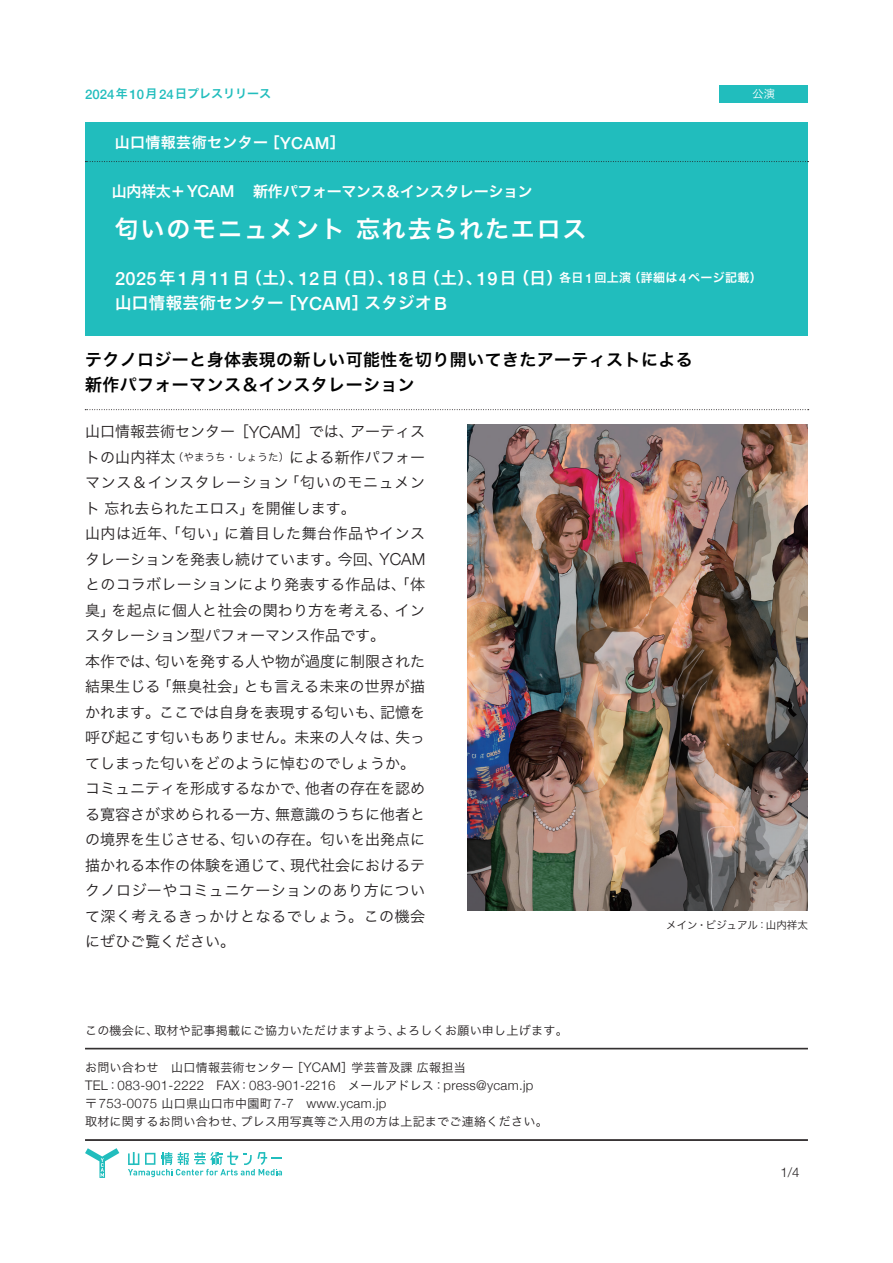
<style>
.page{position:relative;width:893px;height:1263px;background:#fff}
.page>*{position:absolute;margin:0;border:0;box-sizing:border-box;transform-origin:0 0}
.t1{font:24px "Hira Kaku Pro W6";letter-spacing:.075em;color:#fff}
.t2{font:16.95px/25.5px "Hira Kaku Pro W6";letter-spacing:.025em;color:#000}
.t3{font:16.5px/25.5px "Hira Kaku Pro W6";letter-spacing:.025em;color:#fff}
.t4{font:15px/25.5px "Hira Kaku Pro W3";color:#231f20}
.t5{font:15px "Hira Kaku Pro W6";letter-spacing:-.02em;color:#fff}
.t6{font:15px "Hira Kaku Pro W6";letter-spacing:.025em;color:#fff}
.t7{font:300 13.2px/18px "Helvetica Neue";letter-spacing:.025em;color:#231f20}
.t8{font:12px "Hira Kaku Pro W3";letter-spacing:.025em;color:#231f20}
.t9{font:12px "Hira Kaku Pro W6";color:#21bdbd}
.t10{font:11.25px "Hira Kaku Pro W3";color:#fff}
.t11{font:10.5px "Hira Kaku Pro W3";color:#231f20}
.s1{font-family:"Helvetica Neue";font-weight:500;font-size:13.2px}
.s2{font-family:"Helvetica Neue";font-weight:500;font-size:16.5px}
.s3{font-family:"Helvetica Neue";font-weight:500;font-size:18.15px}
.s4{font-size:12px}
.s5{font-family:"Helvetica Neue";font-weight:300;font-size:16.5px}
.s6{font-size:10.5px}
.s7{font-family:"Helvetica Neue";font-weight:300;font-size:13.2px}
.s8{font-family:"Hira Kaku Pro W3";font-weight:400;font-size:12px}
</style>
<div class="page">
<svg style="left:85px;top:1148px;width:34px;height:30px"></svg>
<svg style="left:128px;top:1152px;width:154px;height:25px"></svg>
<svg style="left:85px;top:409px;width:724px;height:1px"></svg>
<hr style="left:85px;top:1048px;width:723px;height:1px;background:#231f20">
<hr style="left:85px;top:1049px;width:723px;height:1px;background:#231f20">
<hr style="left:85px;top:1139px;width:723px;height:1px;background:#231f20">
<hr style="left:85px;top:1140px;width:723px;height:1px;background:#231f20">
<div style="left:85px;top:122px;width:723px;height:213px;background:#21bdbd"></div>
<svg style="left:85px;top:161px;width:723px;height:1px"></svg>
<div style="left:720px;top:85px;width:88px;height:17px;background:#21bdbd"></div>
<img style="left:468px;top:425px;width:340px;height:485px">
<p class="t9" style="left:85px;top:83px;width:188px"><span class="s1">2024</span>年<span class="s1">10</span>月<span class="s1">24</span>日プレスリリース</p>
<p class="t6" style="left:115px;top:129px;width:232px">山口情報芸術センター［<span class="s2">YCAM</span>］</p>
<p class="t5" style="left:112px;top:178px;width:423px">山内祥太＋<span class="s2">YCAM</span> 　新作パフォーマンス＆インスタレーション</p>
<h1 class="t1" style="left:115px;top:207px;width:473px">匂いのモニュメント忘れ去られたエロス</h1>
<p class="t10" style="left:752px;top:84px;width:24px">公演</p>
<p class="t3" style="left:115px;top:264px;width:648px"><span class="s3">2025</span>年<span class="s3">1</span>月<span class="s3">11</span>日（土）、<span class="s3">12</span>日（日）、<span class="s3">18</span>日（土）、<span class="s3">19</span>日（日）<span class="s4">各日</span><span class="s1">1</span><span class="s4">回上演（詳細は</span><span class="s1">4</span><span class="s4">ページ記載）</span>山口情報芸術センター［<span class="s3">YCAM</span>］スタジオ<span class="s3">B</span></p>
<p class="t2" style="left:85px;top:346px;width:609px">テクノロジーと身体表現の新しい可能性を切り開いてきたアーティストによる新作パフォーマンス＆インスタレーション</p>
<p class="t4" style="left:85px;top:418px;width:342px">山口情報芸術センター［<span class="s5">YCAM</span>］では、アーティストの山内祥太<span class="s6">（やまうち・しょうた）</span>による新作パフォーマンス＆インスタレーション「匂いのモニュメント忘れ去られたエロス」を開催します。<br>山内は近年、「匂い」に着目した舞台作品やインスタレーションを発表し続けています。今回、<span class="s5">YCAM</span>とのコラボレーションにより発表する作品は、「体臭」を起点に個人と社会の関わり方を考える、インスタレーション型パフォーマンス作品です。<br>本作では、匂いを発する人や物が過度に制限された結果生じる「無臭社会」とも言える未来の世界が描かれます。ここでは自身を表現する匂いも、記憶を呼び起こす匂いもありません。未来の人々は、失ってしまった匂いをどのように悼むのでしょうか。コミュニティを形成するなかで、他者の存在を認める寛容さが求められる一方、無意識のうちに他者との境界を生じさせる、匂いの存在。匂いを出発点に描かれる本作の体験を通じて、現代社会におけるテクノロジーやコミュニケーションのあり方について深く考えるきっかけとなるでしょう。この機会にぜひご覧ください。</p>
<p class="t8" style="left:85px;top:1020px;width:484px">この機会に、取材や記事掲載にご協力いただけますよう、よろしくお願い申し上げます。</p>
<p class="t8" style="left:85px;top:1057px;width:382px">お問い合わせ　山口情報芸術センター［<span class="s7">YCAM</span>］学芸普及課広報担当</p>
<p class="t7" style="left:85px;top:1076px;width:450px">TEL<span class="s8">：</span>083-901-2222 FAX<span class="s8">：</span>083-901-2216<span class="s8">　メールアドレス：</span>press@ycam.jp<span class="s8">〒</span>753-0075 <span class="s8">山口県山口市中園町</span>7-7 www.ycam.jp</p>
<p class="t8" style="left:85px;top:1111px;width:464px">取材に関するお問い合わせ、プレス用写真等ご入用の方は上記までご連絡ください。</p>
<p class="t11" style="left:666px;top:916px;width:143px">メイン・ビジュアル：山内祥太</p>
<p class="t7" style="left:780px;top:1162px;width:21px">1/4</p>
</div>
